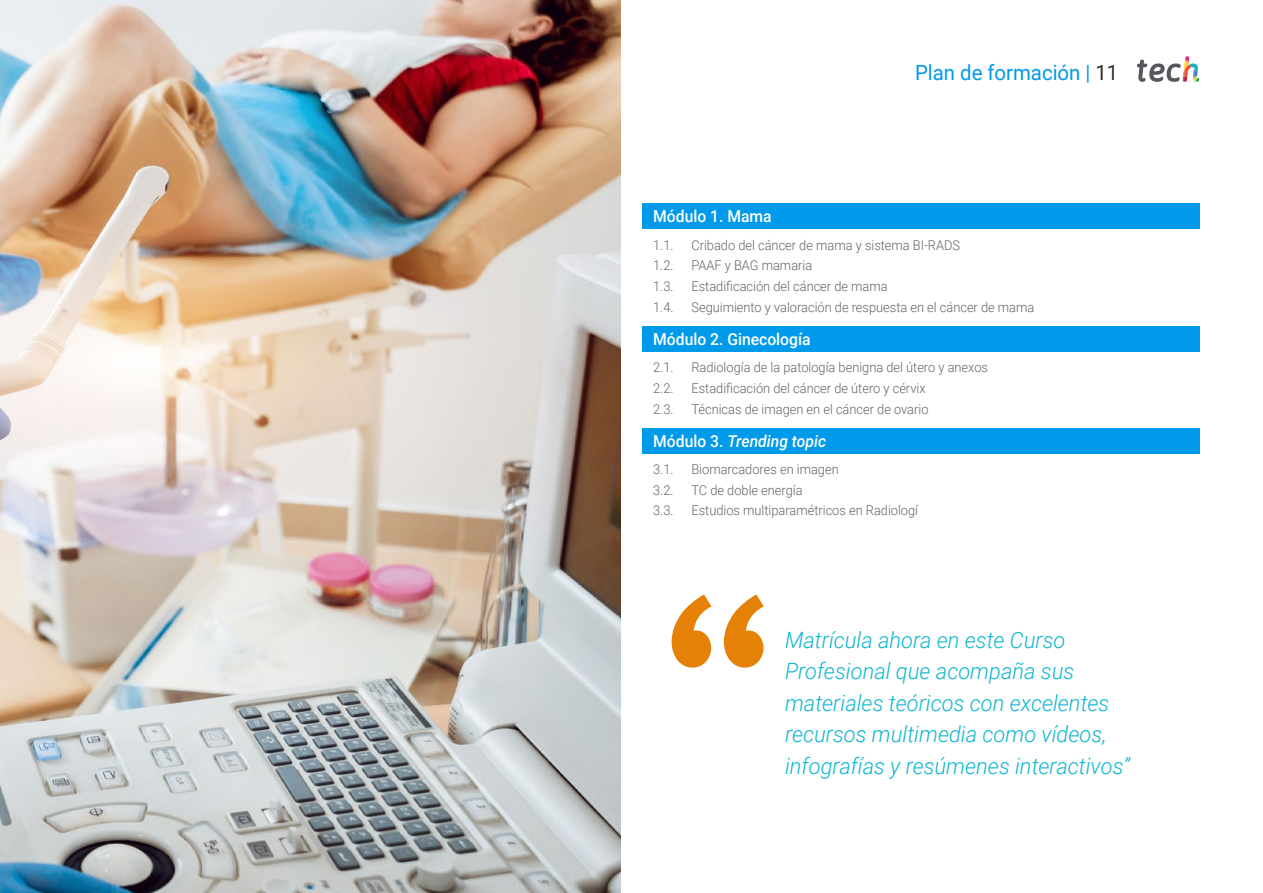
<style>
.page{position:relative;width:1263px;height:893px;background:#fff}
.page>*{position:absolute;margin:0;border:0;box-sizing:border-box;transform-origin:0 0}
.t1{font:italic 300 22.5px/31.5px "Roboto";color:#0fb6cf}
.t2{font:21px "Roboto";color:#009aeb}
.t3{font:500 16.5px "Roboto";color:#fff;scale:.95 1}
.t4{font:italic 500 16.5px "Roboto";color:#fff;scale:.95 1}
.t5{font:300 13.5px "Roboto";color:#61646a;scale:.95 1}
.s1{color:#312e20}
.s2{font-style:normal}
</style>
<div class="page">
<svg style="left:672px;top:594px;width:92px;height:74px"></svg>
<img style="left:0;top:0;width:621px;height:893px">
<div style="left:642px;top:204px;width:557px;height:25px;background:#009aeb"></div>
<div style="left:642px;top:326px;width:557px;height:25px;background:#009aeb"></div>
<div style="left:642px;top:428px;width:557px;height:25px;background:#009aeb"></div>
<svg style="left:1137px;top:56px;width:62px;height:26px"></svg>
<h2 class="t2" style="left:915px;top:57px;width:205px">Plan de formación | <span class="s1">11</span></h2>
<p class="t3" style="left:653px;top:205px;width:126px">Módulo 1. Mama</p>
<p class="t5" style="left:653px;top:235px;width:23px">1.1.</p>
<p class="t5" style="left:691px;top:235px;width:284px">Cribado del cáncer de mama y sistema BI-RADS</p>
<p class="t5" style="left:653px;top:256px;width:23px">1.2.</p>
<p class="t5" style="left:691px;top:256px;width:129px">PAAF y BAG mamaria</p>
<p class="t5" style="left:653px;top:277px;width:23px">1.3.</p>
<p class="t5" style="left:691px;top:277px;width:208px">Estadificación del cáncer de mama</p>
<p class="t5" style="left:653px;top:298px;width:23px">1.4.</p>
<p class="t5" style="left:691px;top:298px;width:362px">Seguimiento y valoración de respuesta en el cáncer de mama</p>
<p class="t3" style="left:653px;top:328px;width:167px">Módulo 2. Ginecología</p>
<p class="t5" style="left:653px;top:358px;width:23px">2.1.</p>
<p class="t5" style="left:691px;top:358px;width:314px">Radiología de la patología benigna del útero y anexos</p>
<p class="t5" style="left:653px;top:379px;width:23px">2.2.</p>
<p class="t5" style="left:691px;top:379px;width:248px">Estadificación del cáncer de útero y cérvix</p>
<p class="t5" style="left:653px;top:399px;width:23px">2.3.</p>
<p class="t5" style="left:691px;top:399px;width:251px">Técnicas de imagen en el cáncer de ovario</p>
<p class="t4" style="left:653px;top:429px;width:184px"><span class="s2">Módulo 3.</span> Trending topic</p>
<p class="t5" style="left:653px;top:460px;width:23px">3.1.</p>
<p class="t5" style="left:691px;top:460px;width:157px">Biomarcadores en imagen</p>
<p class="t5" style="left:653px;top:480px;width:23px">3.2.</p>
<p class="t5" style="left:691px;top:480px;width:119px">TC de doble energía</p>
<p class="t5" style="left:653px;top:501px;width:23px">3.3.</p>
<p class="t5" style="left:691px;top:501px;width:240px">Estudios multiparamétricos en Radiologí</p>
<h1 class="t1" style="left:785px;top:623px;width:346px">Matrícula ahora en este Curso Profesional que acompaña sus materiales teóricos con excelentes recursos multimedia como vídeos, infografías y resúmenes interactivos”</h1>
</div>
